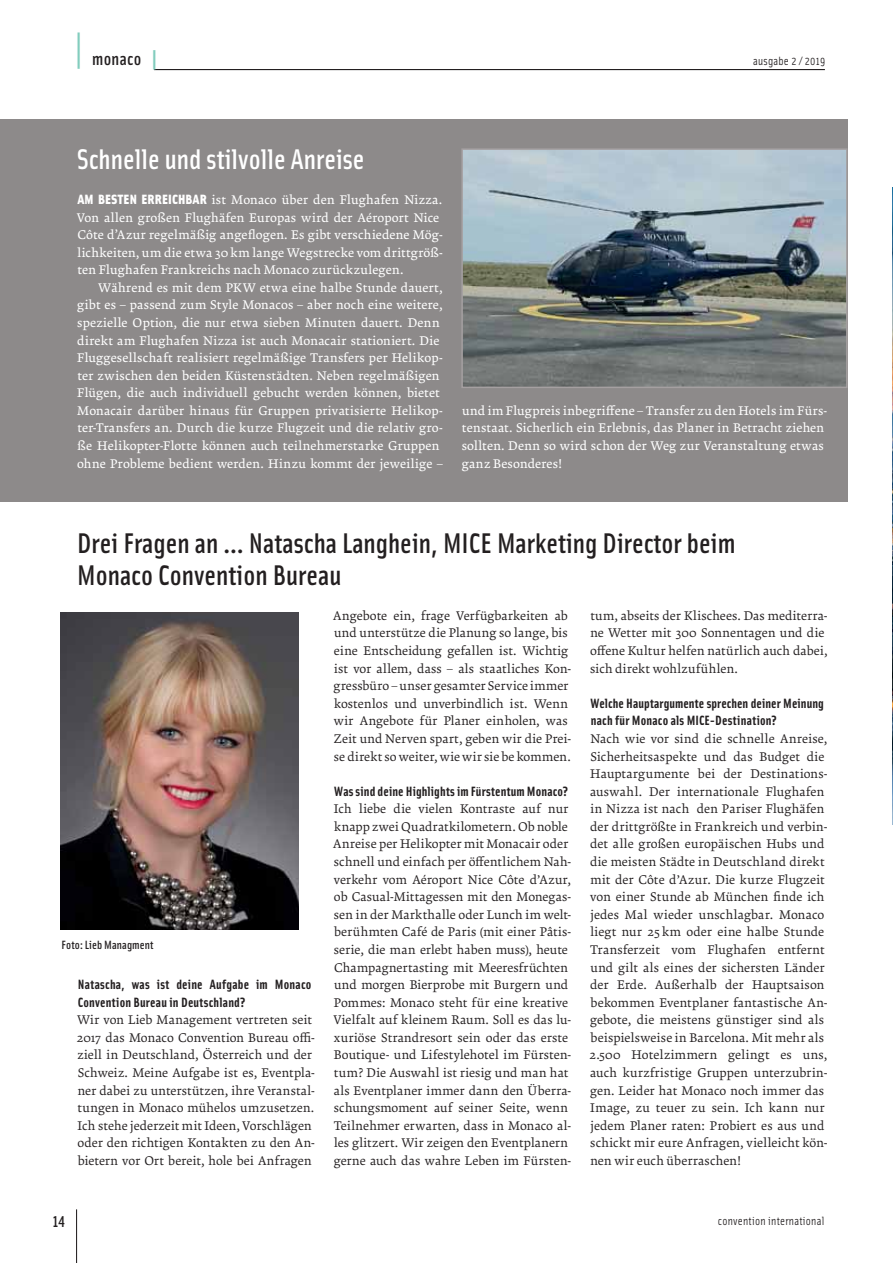
<style>
.page{position:relative;width:893px;height:1263px;background:#fff}
.page>*{position:absolute;margin:0;border:0;box-sizing:border-box;transform-origin:0 0}
.t1{font:500 28.5px/31.5px "Solex OT";color:#231f20}
.t2{font:500 28.5px "Solex OT";color:#fff}
.t3{font:500 18px "Solex OT";letter-spacing:.02em;color:#231f20}
.t4{font:500 15.75px "Solex OT";color:#231f20}
.t5{font:700 13.5px/17.5px "Solex OT";letter-spacing:.015em;color:#231f20}
.t6{font:12.6px/17.5px "Krete";letter-spacing:.015em;color:#231f20}
.t7{font:12.6px/17.5px "Krete";letter-spacing:.015em;color:#fff}
.t8{font:12px "Solex OT";letter-spacing:.02em;color:#231f20}
.t9{font:500 12px "Solex OT";letter-spacing:.01em;color:#231f20}
.s1{font-weight:700;font-size:42px;color:#83cdbe}
.s2{font-weight:700;font-size:22.5px;color:#83cdbe}
.s3{font-family:"Solex OT";font-weight:900;font-size:13.5px}
</style>
<div class="page">
<hr style="left:154px;top:69px;width:671px;height:1px;background:#231f20">
<hr style="left:76px;top:1209px;width:1px;height:54px;background:#231f20">
<div style="left:0;top:119px;width:848px;height:383px;background:#8d8a8a"></div>
<img style="left:892px;top:187px;width:1px;height:638px">
<img style="left:464px;top:151px;width:381px;height:234px">
<div style="left:461px;top:148px;width:387px;height:240px;border:2px solid #a5a0a1"></div>
<img style="left:61px;top:612px;width:238px;height:318px">
<h2 class="t3" style="left:74px;top:52px;width:86px"><span class="s1">|</span> monaco <span class="s2">|</span></h2>
<p class="t8" style="left:753px;top:57px;width:74px">ausgabe 2 / 2019</p>
<h1 class="t2" style="left:77px;top:149px;width:289px">Schnelle und stilvolle Anreise</h1>
<p class="t7" style="left:77px;top:191px;width:367px"><span class="s3">AM BESTEN ERREICHBAR</span> ist Monaco über den Flughafen Nizza.<br>Von allen großen Flughäfen Europas wird der Aéroport Nice Côte d’Azur regelmäßig angeflogen. Es gibt verschiedene Mög&shy;lichkeiten, um die etwa 30 km lange Wegstrecke vom drittgröß&shy;ten Flughafen Frankreichs nach Monaco zurückzulegen.</p>
<p class="t7" style="left:77px;top:279px;width:367px;text-indent:21px">Während es mit dem PKW etwa eine halbe Stunde dauert, gibt es – passend zum Style Monacos – aber noch eine weitere, spezielle Option, die nur etwa sieben Minuten dauert. Denn direkt am Flughafen Nizza ist auch Monacair stationiert. Die Fluggesellschaft realisiert regelmäßige Transfers per Helikop&shy;ter zwischen den beiden Küstenstädten. Neben regelmäßigen Flügen, die auch individuell gebucht werden können, bietet Monacair darüber hinaus für Gruppen privatisierte Helikop&shy;ter-Transfers an. Durch die kurze Flugzeit und die relativ gro&shy;ße Helikopter-Flotte können auch teilnehmerstarke Gruppen ohne Probleme bedient werden. Hinzu kommt der jeweilig e –</p>
<p class="t7" style="left:462px;top:402px;width:367px">und im Flugpreis inbegriffene – Transfer zu den Hotels im Fürs&shy;tenstaat. Sicherlich ein Erlebnis, das Planer in Betracht ziehen sollten. Denn so wird schon der Weg zur Veranstaltung etwas ganz Besonderes!</p>
<h1 class="t1" style="left:77px;top:531px;width:660px">Drei Fragen an … Natascha Langhein, MICE Marketing Director beim<br>Monaco Convention Bureau</h1>
<p class="t9" style="left:61px;top:941px;width:94px">Foto: Lieb Managment</p>
<p class="t5" style="left:78px;top:977px;width:235px">Natascha, was ist deine Aufgabe im Monaco<br>Convention Bureau in Deutschland?</p>
<p class="t6" style="left:77px;top:1012px;width:239px">Wir von Lieb Management vertreten seit 2017 das Monaco Convention Bureau offi&shy;ziell in Deutschland, Österreich und der Schweiz. Meine Aufgabe ist es, Eventpla&shy;ner dabei zu unterstützen, ihre Veranstal&shy;tungen in Monaco mühelos umzusetzen.<br>Ich stehe jederzeit mit Ideen, Vorschlägen oder den richtigen Kontakten zu den An&shy;bietern vor Ort bereit, hole bei Anfragen</p>
<p class="t6" style="left:333px;top:607px;width:239px">Angebote ein, frage Verfügbarkeiten ab und unterstütze die Planung so lange, bis eine Entscheidung gefallen ist. Wichtig ist vor allem, dass – als staatliches Kon&shy;gressbüro – unser gesamter Service immer kostenlos und unverbindlich ist. Wenn wir Angebote für Planer einholen, was Zeit und Nerven spart, geben wir die Prei&shy;se direkt so weiter, wie wir sie be kommen.</p>
<p class="t5" style="left:334px;top:784px;width:236px">Was sind deine Highlights im Fürstentum Monaco?</p>
<p class="t6" style="left:333px;top:801px;width:239px">Ich liebe die vielen Kontraste auf nur knapp zwei Quadratkilometern. Ob noble Anreise per Helikopter mit Monacair oder schnell und einfach per öffent lichem Nah&shy;verkehr vom Aéroport Nice Côte d’Azur, ob Casual-Mittagessen mit den Monegas&shy;sen in der Markthalle oder Lunch im welt&shy;berühmten Café de Paris (mit einer Pâtis&shy;serie, die man erlebt haben muss), heute Champagnertasting mit Meeresfrüchten und morgen Bierprobe mit Burgern und Pommes: Monaco steht für eine kreative Vielfalt auf kleinem Raum. Soll es das lu&shy;xuriöse Strandresort sein oder das erste Boutique- und Lifestylehotel im Fürsten&shy;tum? Die Auswahl ist riesig und man hat als Eventplaner immer dann den Überra&shy;schungsmoment auf seiner Seite, wenn Teilnehmer erwarten, dass in Monaco al&shy;les glitzert. Wir zeigen den Eventplanern gerne auch das wahre Leben im Fürsten-</p>
<p class="t6" style="left:590px;top:607px;width:239px">tum, abseits der Klischees. Das mediterra&shy;ne Wetter mit 300 Sonnentagen und die offene Kultur helfen natürlich auch dabei, sich direkt wohlzufühlen.</p>
<p class="t5" style="left:591px;top:696px;width:235px">Welche Hauptargumente sprechen deiner Meinung nach für Monaco als MICE-Destination?</p>
<p class="t6" style="left:590px;top:730px;width:239px">Nach wie vor sind die schnelle Anreise, Sicherheitsaspekte und das Budget die Hauptargumente bei der Destinations&shy;auswahl. Der internationale Flughafen in Nizza ist nach den Pariser Flughäfen der drittgrößte in Frankreich und verbin&shy;det alle großen europäischen Hubs und die meisten Städte in Deutschland direkt mit der Côte d’Azur. Die kurze Flugzeit von einer Stunde ab München finde ich jedes Mal wieder unschlagbar. Monaco liegt nur 25 km oder eine halbe Stunde Transferzeit vom Flughafen entfernt und gilt als eines der sichersten Länder der Erde. Außerhalb der Hauptsaison bekommen Eventplaner fantastische An&shy;gebote, die meistens günstiger sind als beispielsweise in Barcelona. Mit mehr als 2.500 Hotelzimmern gelingt es uns, auch kurzfristige Gruppen unterzubrin&shy;gen. Leider hat Monaco noch immer das Image, zu teuer zu sein. Ich kann nur jedem Planer raten: Probiert es aus und schickt mir eure Anfragen, vielleicht kön&shy;nen wir euch überraschen!</p>
<p class="t4" style="left:53px;top:1216px;width:14px">14</p>
<p class="t8" style="left:718px;top:1216px;width:108px">convention international</p>
</div>
